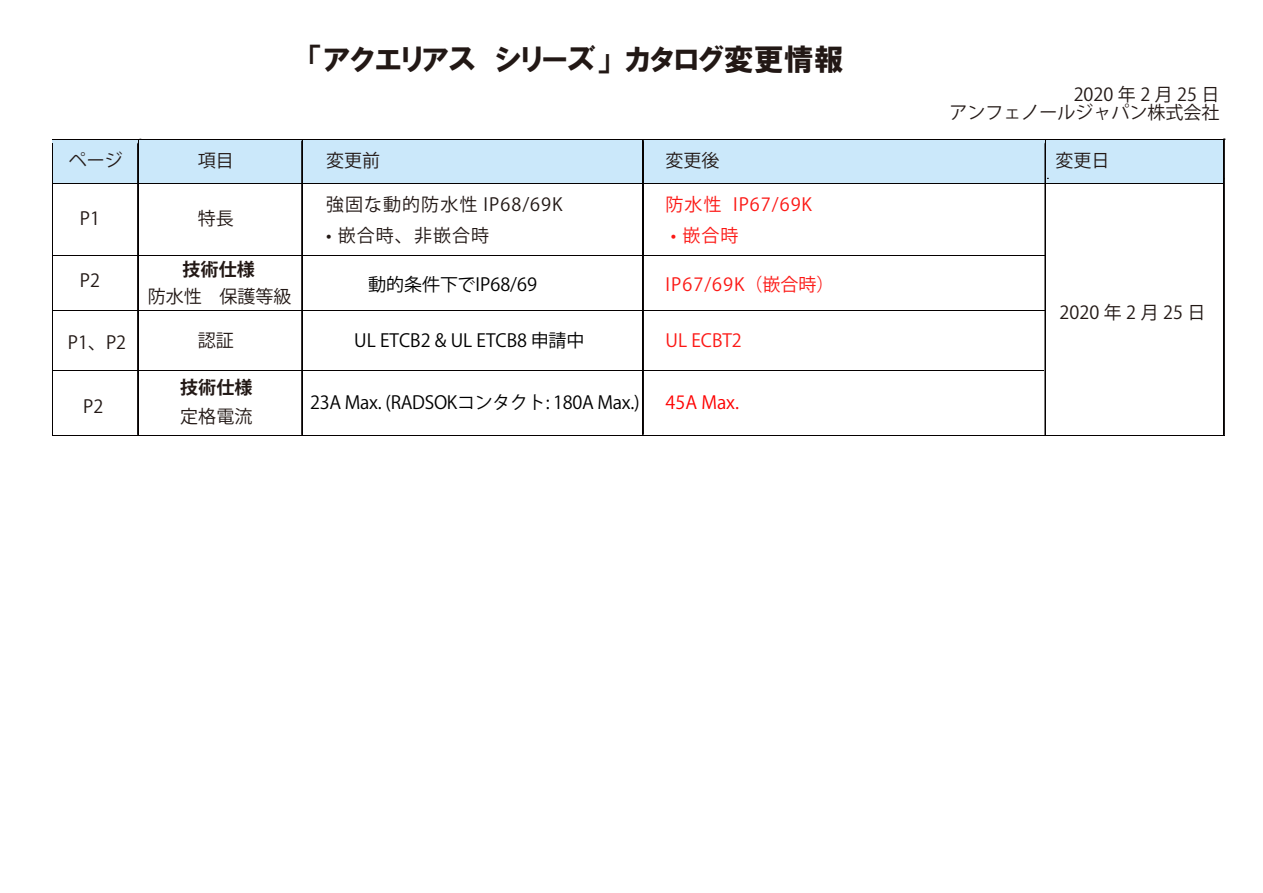
<style>
.page{position:relative;width:1263px;height:893px;background:#fff}
.page>*{position:absolute;margin:0;border:0;box-sizing:border-box;transform-origin:0 0}
.t1{font:30px "HGP Soei Kakugothic UB";color:#221815}
.t2{font:18px/18.5px "Koz Go Pr 6 N";color:#221815;text-align:right}
.t3{font:18px "Koz Go Pr 6 N";letter-spacing:-.015em;color:#000}
.t4{font:18px "Koz Go Pr 6 N";letter-spacing:.055em;color:#fc1815}
.t5{font:18px "Koz Go Pr 6 N";letter-spacing:.055em;color:#221815}
.t6{font:18px "Koz Go Pr 6 N";letter-spacing:.25em;color:#221815}
.t7{font:700 18px "Koz Go Pr 6 N";color:#221815}
.t8{font:18px "Koz Go Pr 6 N";color:#fe0000}
</style>
<div class="page">
<div style="left:52px;top:139px;width:1172px;height:45px;background:#cbe8fa"></div>
<hr style="left:52px;top:139px;width:1172px;height:1px;background:#040000">
<hr style="left:52px;top:143px;width:1px;height:292px;background:#040000">
<hr style="left:138px;top:143px;width:1px;height:292px;background:#040000">
<hr style="left:1224px;top:139px;width:1px;height:117px;background:#040000">
<div style="left:1223px;top:139px;width:1px;height:297px;border:1px solid #040000"></div>
<hr style="left:52px;top:183px;width:1172px;height:1px;background:#040000">
<hr style="left:53px;top:255px;width:991px;height:1px;background:#040000">
<hr style="left:302px;top:141px;width:1px;height:294px;background:#040000">
<hr style="left:642px;top:141px;width:1px;height:294px;background:#040000">
<hr style="left:642px;top:140px;width:1px;height:116px;background:#040000">
<hr style="left:1045px;top:143px;width:1px;height:292px;background:#040000">
<hr style="left:53px;top:311px;width:992px;height:1px;background:#040000">
<hr style="left:54px;top:435px;width:1171px;height:1px;background:#040000">
<hr style="left:52px;top:370px;width:992px;height:1px;background:#040000">
<h1 class="t1" style="left:309px;top:45px;width:537px">「アクエリアス　シリーズ」カタログ変更情報</h1>
<p class="t2" style="left:949px;top:85px;width:271px">2020年2月25日<br>アンフェノールジャパン株式会社</p>
<p class="t2" style="left:69px;top:152px;width:55px">ページ</p>
<p class="t2" style="left:198px;top:152px;width:37px">項目</p>
<p class="t2" style="left:1055px;top:152px;width:55px">変更日</p>
<p class="t2" style="left:326px;top:152px;width:55px">変更前</p>
<p class="t2" style="left:665px;top:152px;width:55px">変更後</p>
<p class="t5" style="left:326px;top:194px;width:238px">強固な動的防水性 IP68/69K</p>
<p class="t2" style="left:326px;top:227px;width:164px">• 嵌合時、非嵌合時</p>
<p class="t4" style="left:665px;top:194px;width:148px">防水性 IP67/69K</p>
<p class="t4" style="left:671px;top:226px;width:69px">• 嵌合時</p>
<p class="t2" style="left:80px;top:210px;width:22px">P1</p>
<p class="t2" style="left:198px;top:210px;width:55px">特長　</p>
<p class="t2" style="left:80px;top:272px;width:22px">P2</p>
<p class="t2" style="left:68px;top:333px;width:60px">P1、P2</p>
<p class="t2" style="left:83px;top:397px;width:22px">P2</p>
<p class="t7" style="left:183px;top:259px;width:73px">技術仕様</p>
<p class="t3" style="left:368px;top:274px;width:170px">動的条件下でIP68/69</p>
<p class="t4" style="left:665px;top:274px;width:170px">IP67/69K（嵌合時）</p>
<p class="t2" style="left:148px;top:287px;width:145px">防水性 保護等級</p>
<p class="t2" style="left:198px;top:332px;width:37px">認証</p>
<p class="t3" style="left:354px;top:330px;width:232px">UL ETCB2 &amp; UL ETCB8 申請中</p>
<p class="t4" style="left:665px;top:330px;width:78px">UL ECBT2</p>
<p class="t7" style="left:180px;top:378px;width:73px">技術仕様</p>
<p class="t2" style="left:180px;top:407px;width:73px">定格電流</p>
<p class="t3" style="left:310px;top:392px;width:331px">23A Max. (RADSOKコンタクト: 180A Max.)</p>
<p class="t8" style="left:665px;top:392px;width:75px">45A Max.</p>
<p class="t6" style="left:1059px;top:302px;width:147px">2020年2月25日</p>
</div>
